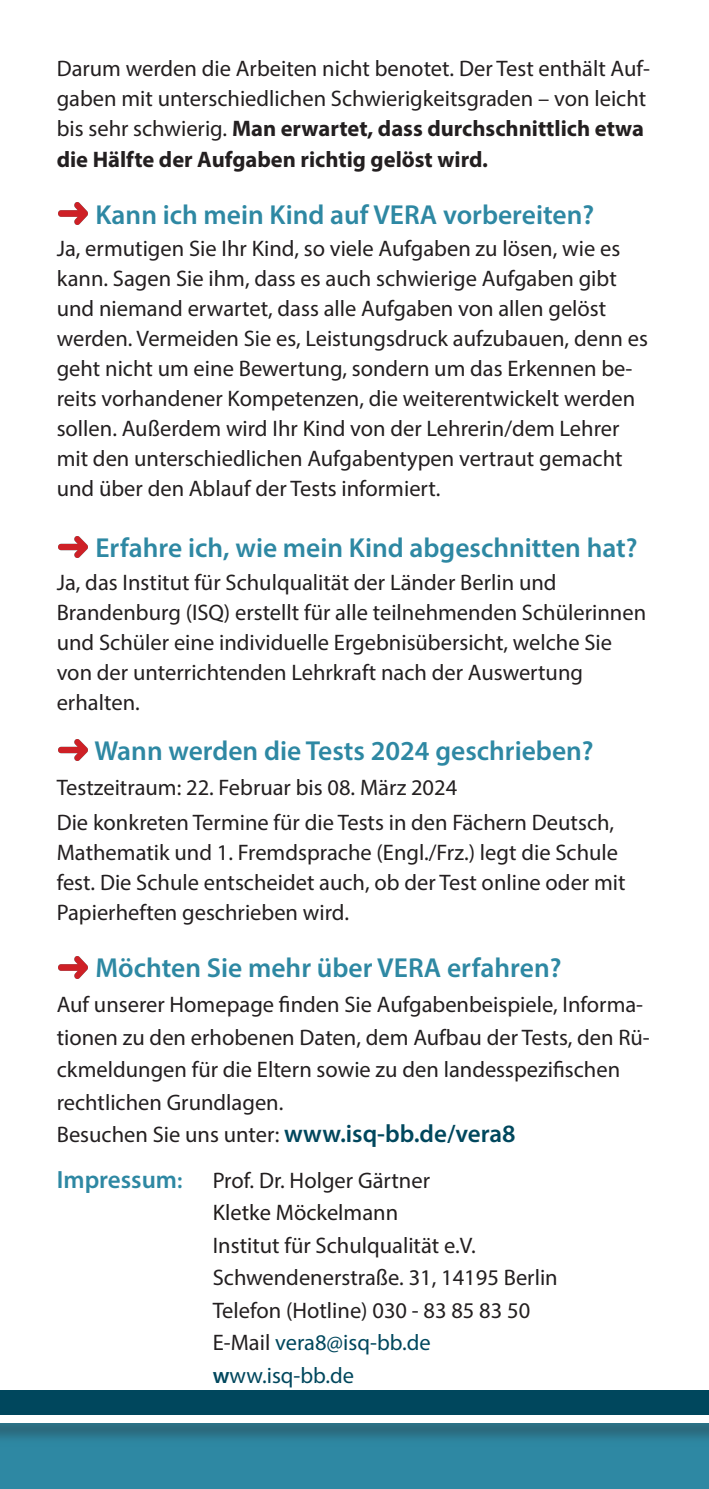
<style>
.page{position:relative;width:709px;height:1489px;background:#fff}
.page>*{position:absolute;margin:0;border:0;box-sizing:border-box;transform-origin:0 0}
.t1{font:600 27.5px "Myriad Pro";color:#2e88a3}
.t2{font:600 25px "Myriad Pro";color:#2e88a3}
.t3{font:22.5px/30px "Myriad Pro";color:#231f20}
.t4{font:22.5px "Myriad Pro";color:#211c1b}
.s1{font-weight:700}
.s2{font-weight:600;font-size:25px;color:#00475d}
.s3{font-size:22.5px}
.s4{color:#00475d}
.s5{font-weight:600;color:#00475d}
</style>
<div class="page">
<div style="left:0;top:1404px;width:709px;height:84px;background:#2e88a3"></div>
<div style="left:0;top:1389px;width:709px;height:26px;background:#00475d"></div>
<img style="left:0;top:1422px;width:709px;height:17px">
<div style="left:0;top:1415px;width:709px;height:7px;background:#fff"></div>
<img style="left:58px;top:203px;width:30px;height:21px">
<img style="left:58px;top:536px;width:30px;height:22px">
<img style="left:58px;top:739px;width:30px;height:21px">
<img style="left:58px;top:956px;width:30px;height:22px">
<p class="t3" style="left:57px;top:56px;width:595px">Darum werden die Arbeiten nicht benotet. Der Test enthält Auf&shy;gaben mit unterschiedlichen Schwierigkeitsgraden – von leicht bis sehr schwierig. <span class="s1">Man erwartet, dass durchschnittlich etwa die Hälfte der Aufgaben richtig gelöst wird.</span></p>
<p class="t1" style="left:95px;top:203px;width:500px">Kann ich mein Kind auf VERA vorbereiten?</p>
<p class="t3" style="left:57px;top:235px;width:593px">Ja, ermutigen Sie Ihr Kind, so viele Aufgaben zu lösen, wie es kann. Sagen Sie ihm, dass es auch schwierige Aufgaben gibt und niemand erwartet, dass alle Aufgaben von allen gelöst werden. Vermeiden Sie es, Leistungsdruck aufzubauen, denn es geht nicht um eine Bewertung, sondern um das Erkennen be&shy;reits vorhandener Kompetenzen, die weiterentwickelt werden sollen. Außerdem wird Ihr Kind von der Lehrerin/dem Lehrer mit den unterschiedlichen Aufgabentypen vertraut gemacht und über den Ablauf der Tests informiert.</p>
<p class="t1" style="left:95px;top:536px;width:544px">Erfahre ich, wie mein Kind abgeschnitten hat?</p>
<p class="t3" style="left:57px;top:569px;width:591px">Ja, das Institut für Schulqualität der Länder Berlin und Brandenburg (ISQ) erstellt für alle teilnehmenden Schülerinnen und Schüler eine individuelle Ergebnisübersicht, welche Sie von der unterrichtenden Lehrkraft nach der Auswertung erhalten.</p>
<p class="t1" style="left:94px;top:739px;width:501px">Wann werden die Tests 2024 geschrieben?</p>
<p class="t3" style="left:57px;top:771px;width:559px;line-height:35px">Testzeitraum: 22. Februar bis 08. März 2024<br>Die konkreten Termine für die Tests in den Fächern Deutsch,</p>
<p class="t3" style="left:57px;top:839px;width:570px">Mathematik und 1. Fremdsprache (Engl./Frz.) legt die Schule fest. Die Schule entscheidet auch, ob der Test online oder mit<br>Papierheften geschrieben wird.</p>
<p class="t1" style="left:95px;top:956px;width:467px">Möchten Sie mehr über VERA erfahren?</p>
<p class="t3" style="left:57px;top:990px;width:594px;line-height:32.5px">Auf unserer Homepage finden Sie Aufgabenbeispiele, Informa&shy;tionen zu den erhobenen Daten, dem Aufbau der Tests, den Rü&shy;ckmeldungen für die Eltern sowie zu den landesspezifischen rechtlichen Grundlagen.<br>Besuchen Sie uns unter: <span class="s2">www.isq-bb.de/vera8</span></p>
<p class="t2" style="left:57px;top:1168px;width:127px">Impressum<span class="s3">:</span></p>
<p class="t3" style="left:213px;top:1166px;width:219px">Prof. Dr. Holger Gärtner</p>
<p class="t4" style="left:213px;top:1202px;width:187px">Kletke Möckelmann</p>
<p class="t3" style="left:213px;top:1230px;width:346px;line-height:32.5px">Institut für Schulqualität e.V.<br>Schwendenerstraße. 31, 14195 Berlin<br>Telefon (Hotline) 030 - 83 85 83 50<br>E-Mail <span class="s4">vera8@isq-bb.de </span><span class="s5">w</span><span class="s4">ww.isq-bb.de</span></p>
</div>
